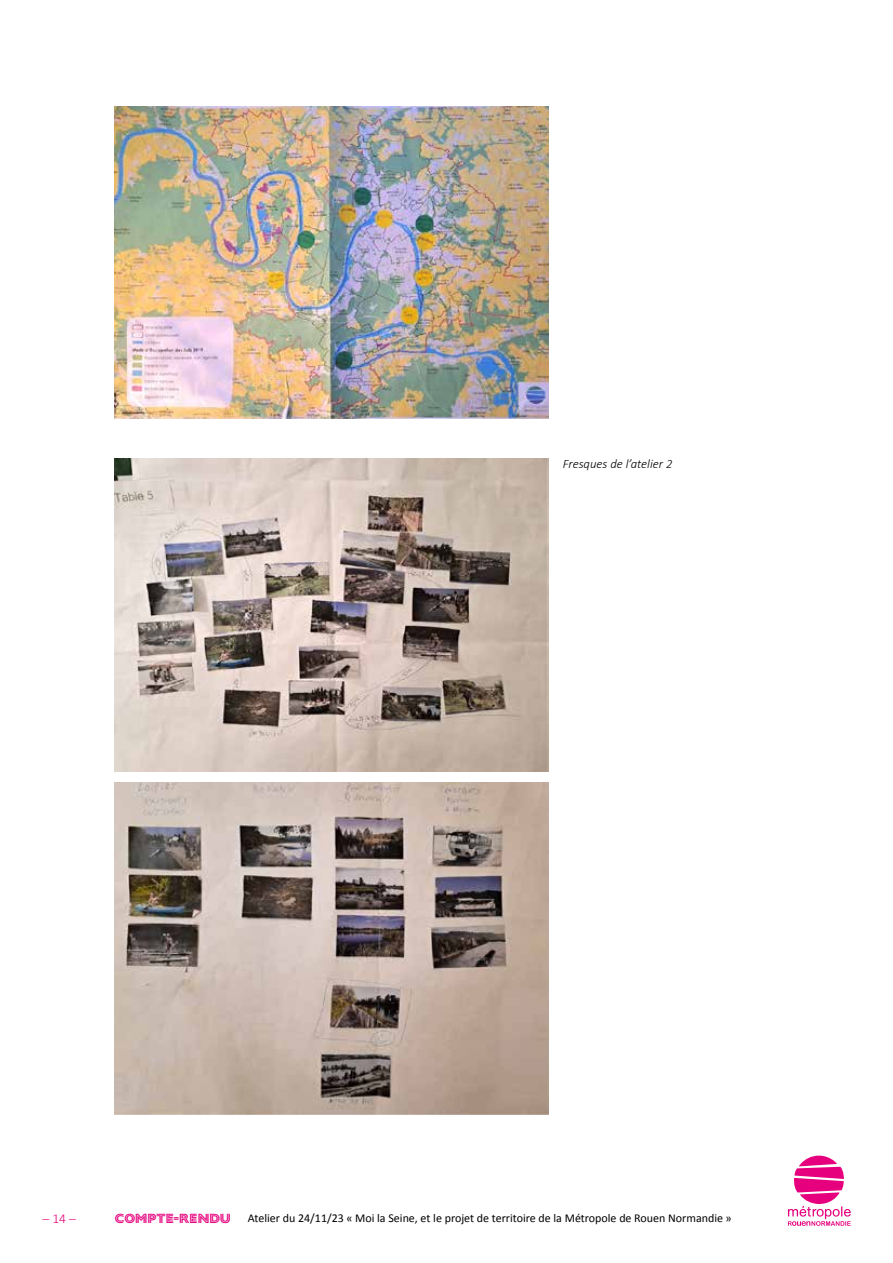
<style>
.page{position:relative;width:893px;height:1263px;background:#fff}
.page>*{position:absolute;margin:0;border:0;box-sizing:border-box;transform-origin:0 0}
.t1{font:700 13.5px "Gill Sans Nova Inline";color:#e6007d}
.t2{font:300 13.5px "Calibri";color:#e6007d}
.t3{font:italic 300 12.75px "Calibri";color:#000}
.t4{font:12px "Calibri";color:#000}
</style>
<div class="page">
<svg style="left:788px;top:1155px;width:63px;height:71px"></svg>
<img style="left:115px;top:106px;width:434px;height:313px">
<img style="left:115px;top:459px;width:434px;height:312px">
<img style="left:115px;top:783px;width:434px;height:331px">
<p class="t3" style="left:563px;top:456px;width:111px">Fresques de l’atelier 2</p>
<p class="t2" style="left:43px;top:1210px;width:35px">‒ 14 ‒</p>
<p class="t1" style="left:115px;top:1209px;width:118px">COMPTE-RENDU</p>
<p class="t4" style="left:248px;top:1210px;width:485px">Atelier du 24/11/23 « Moi la Seine, et le projet de territoire de la Métropole de Rouen Normandie »</p>
</div>
